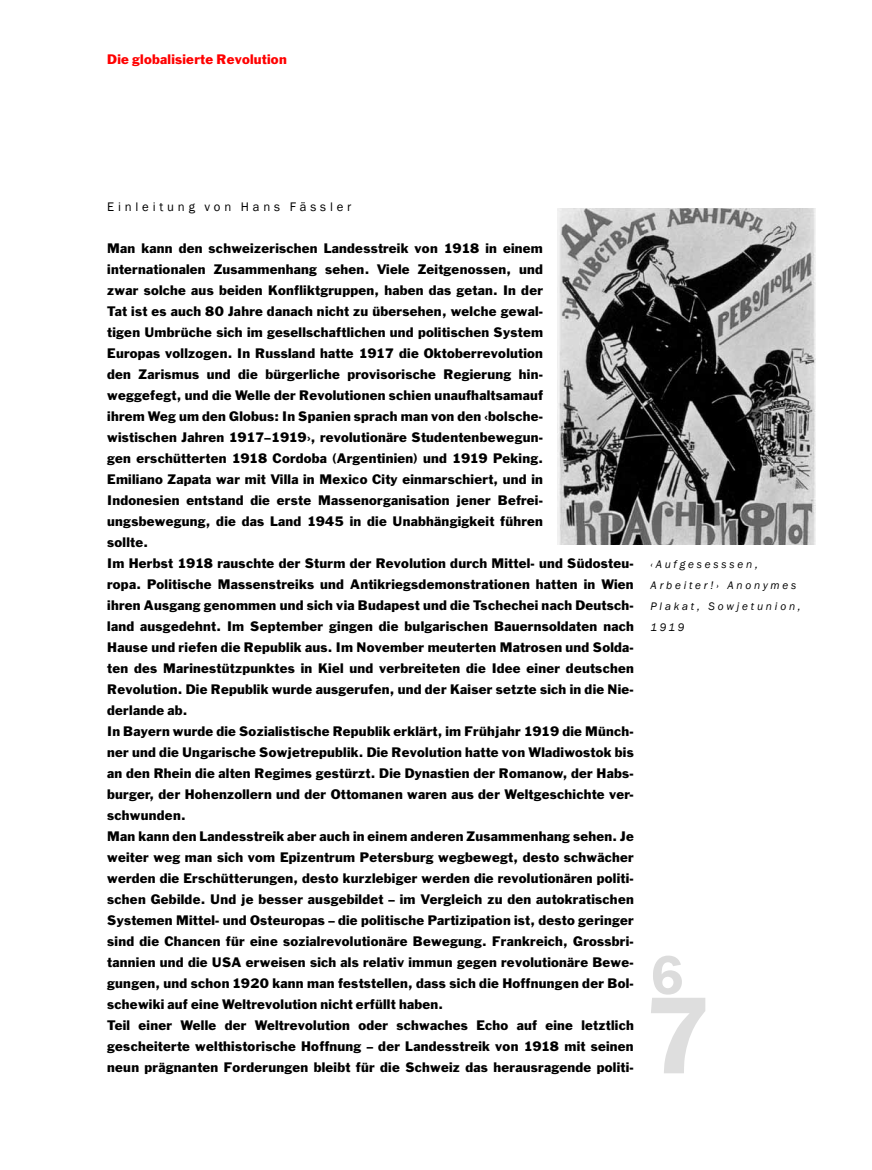
<style>
.page{position:relative;width:872px;height:1170px;background:#fff}
.page>*{position:absolute;margin:0;border:0;box-sizing:border-box;transform-origin:0 0}
.t1{font:600 108px "Franklin ITCBQ";color:#dedede}
.t2{font:600 53.7px "Franklin ITCBQ";color:#dcdcdc}
.t3{font:12.75px/21px "Franklin Gothic";letter-spacing:.02em;color:#000}
.t4{font:12.75px "Franklin Gothic";letter-spacing:.02em;color:#f00}
.t5{font:12.75px "Franklin Gothic";letter-spacing:.3em;color:#000}
.t6{font:italic 11.25px/21px "Franklin Gothic";letter-spacing:.25em;color:#000}
</style>
<div class="page">
<img style="left:558px;top:208px;width:257px;height:336px">
<p class="t4" style="left:107px;top:51px;width:181px">Die globalisierte Revolution</p>
<p class="t5" style="left:107px;top:199px;width:246px">Einleitung von Hans Fässler</p>
<p class="t3" style="left:107px;top:237px;width:528px">Man kann den schweizerischen Landesstreik von 1918 in einem internationalen Zusammenhang sehen. Viele Zeitgenossen, und<br>zwar solche aus beiden Konfliktgruppen, haben das getan. In der<br>Tat ist es auch 80 Jahre danach nicht zu übersehen, welche gewal-<br>tigen Umbrüche sich im gesellschaftlichen und politischen System<br>Europas vollzogen. In Russland hatte 1917 die Oktoberrevolution<br>den Zarismus und die bürgerliche provisorische Regierung hin-<br>weggefegt, und die Welle der Revolutionen schien unaufhaltsamauf<br>ihrem Weg um den Globus: In Spanien sprach man von den ‹bolsche-<br>wistischen Jahren 1917–1919›, revolutionäre Studentenbewegun-<br>gen erschütterten 1918 Cordoba (Argentinien) und 1919 Peking.<br>Emiliano Zapata war mit Villa in Mexico City einmarschiert, und in<br>Indonesien entstand die erste Massenorganisation jener Befrei&shy;ungsbewegung, die das Land 1945 in die Unabhängigkeit führen<br>sollte.<br>Im Herbst 1918 rauschte der Sturm der Revolution durch Mittel- und Südosteu&shy;ropa. Politische Massenstreiks und Antikriegsdemonstrationen hatten in Wien ihren Ausgang genommen und sich via Budapest und die Tschechei nach Deutsch&shy;land ausgedehnt. Im September gingen die bulgarischen Bauernsoldaten nach Hause und riefen die Republik aus. Im November meuterten Matrosen und Solda&shy;ten des Marinestützpunktes in Kiel und verbreiteten die Idee einer deutschen Revolution. Die Republik wurde ausgerufen, und der Kaiser setzte sich in die Nie&shy;derlande ab.<br>In Bayern wurde die Sozialistische Republik erklärt, im Frühjahr 1919 die Münch&shy;ner und die Ungarische Sowjetrepublik. Die Revolution hatte von Wladiwostok bis an den Rhein die alten Regimes gestürzt. Die Dynastien der Romanow, der Habs&shy;burger, der Hohenzollern und der Ottomanen waren aus der Weltgeschichte ver&shy;schwunden.<br>Man kann den Landesstreik aber auch in einem anderen Zusammenhang sehen. Je weiter weg man sich vom Epizentrum Petersburg wegbewegt, desto schwächer werden die Erschütterungen, desto kurzlebiger werden die revolutionären politi&shy;schen Gebilde. Und je besser ausgebildet – im Vergleich zu den autokratischen Systemen Mittel- und Osteuropas – die politische Partizipation ist, desto geringer sind die Chancen für eine sozialrevolutionäre Bewegung. Frankreich, Grossbri&shy;tannien und die USA erweisen sich als relativ immun gegen revolutionäre Bewe&shy;gungen, und schon 1920 kann man feststellen, dass sich die Hoffnungen der Bol&shy;schewiki auf eine Weltrevolution nicht erfüllt haben.<br>Teil einer Welle der Weltrevolution oder schwaches Echo auf eine letztlich gescheiterte welthistorische Hoffnung – der Landesstreik von 1918 mit seinen neun prägnanten Forderungen bleibt für die Schweiz das herausragende politi-</p>
<p class="t6" style="left:650px;top:553px;width:152px">‹Aufgesesssen,<br>Arbeiter!› Anonymes<br>Plakat, Sowjetunion,<br>1919</p>
<h2 class="t2" style="left:651px;top:945px;width:34px">6</h2>
<h1 class="t1" style="left:646px;top:975px;width:67px">7</h1>
</div>
